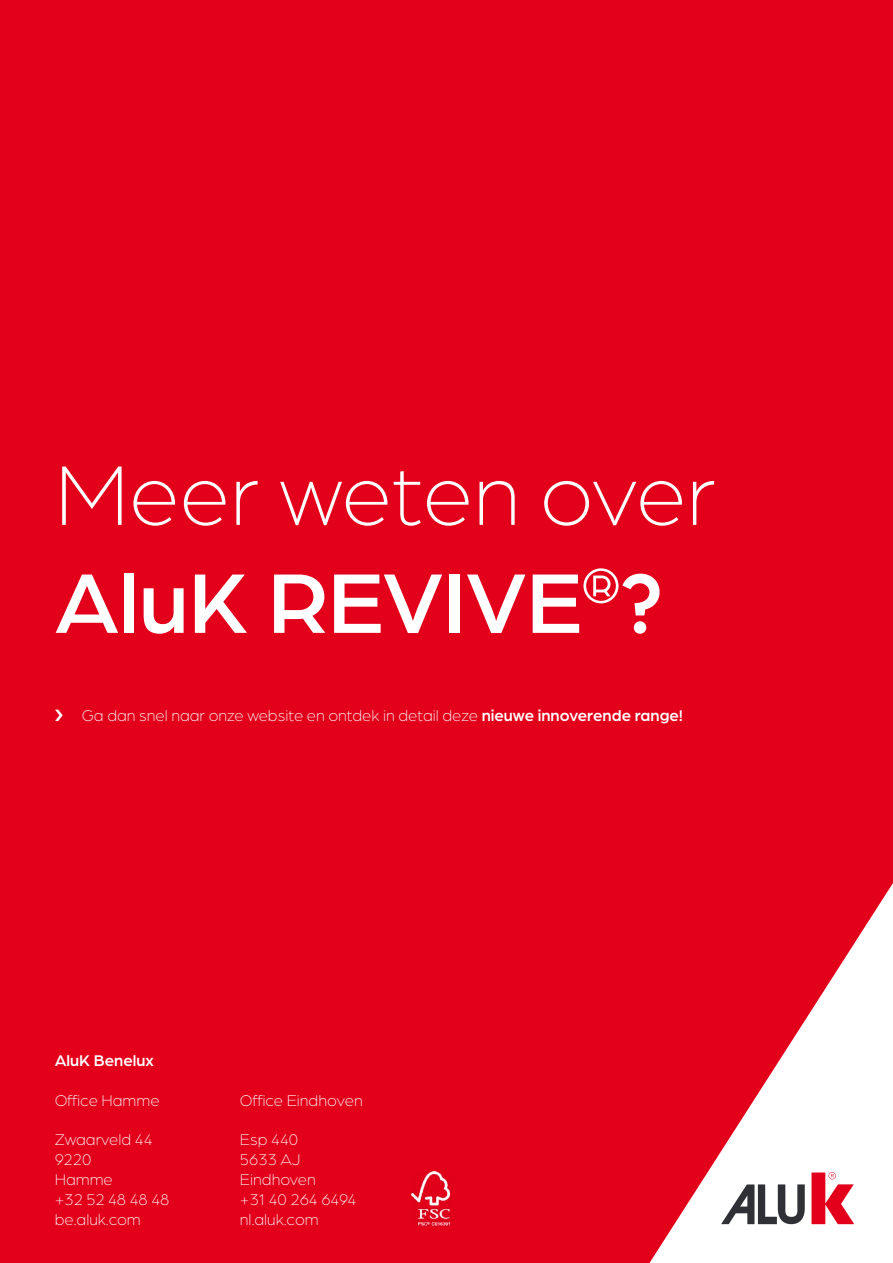
<style>
.page{position:relative;width:893px;height:1263px;background:#e2001a}
.page>*{position:absolute;margin:0;border:0;box-sizing:border-box;transform-origin:0 0}
.t1{font:300 90px/108px "Arboria";letter-spacing:-.005em;color:#fff}
.t2{font:300 16.5px/19.8px "Arboria";color:#fff}
.t3{font:500 16.5px "Arboria";color:#fff}
.s1{font-weight:500}
</style>
<div class="page">
<img style="left:411px;top:1171px;width:42px;height:55px">
<svg style="left:721px;top:1184px;width:84px;height:40px"></svg>
<svg style="left:811px;top:1172px;width:44px;height:53px"></svg>
<svg style="left:55px;top:710px;width:8px;height:11px"></svg>
<h1 class="t1" style="left:55px;top:438px;width:663px">Meer weten over<br><span class="s1">AluK REVIVE</span><sup>®</sup><span class="s1">?</span></h1>
<p class="t2" style="left:82px;top:705px;width:603px">Ga dan snel naar onze website en ontdek in detail deze <span class="s1">nieuwe innoverende range!</span></p>
<p class="t3" style="left:55px;top:1049px;width:101px">AluK Benelux</p>
<p class="t2" style="left:55px;top:1090px;width:106px">Office Hamme</p>
<p class="t2" style="left:55px;top:1129px;width:116px">Zwaarveld 44<br>9220<br>Hamme<br>+32 52 48 48 48 be.aluk.com</p>
<p class="t2" style="left:240px;top:1090px;width:124px">Office Eindhoven</p>
<p class="t2" style="left:240px;top:1129px;width:118px">Esp 440<br>5633 AJ<br>Eindhoven<br>+31 40 264 6494 nl.aluk.com</p>
</div>
